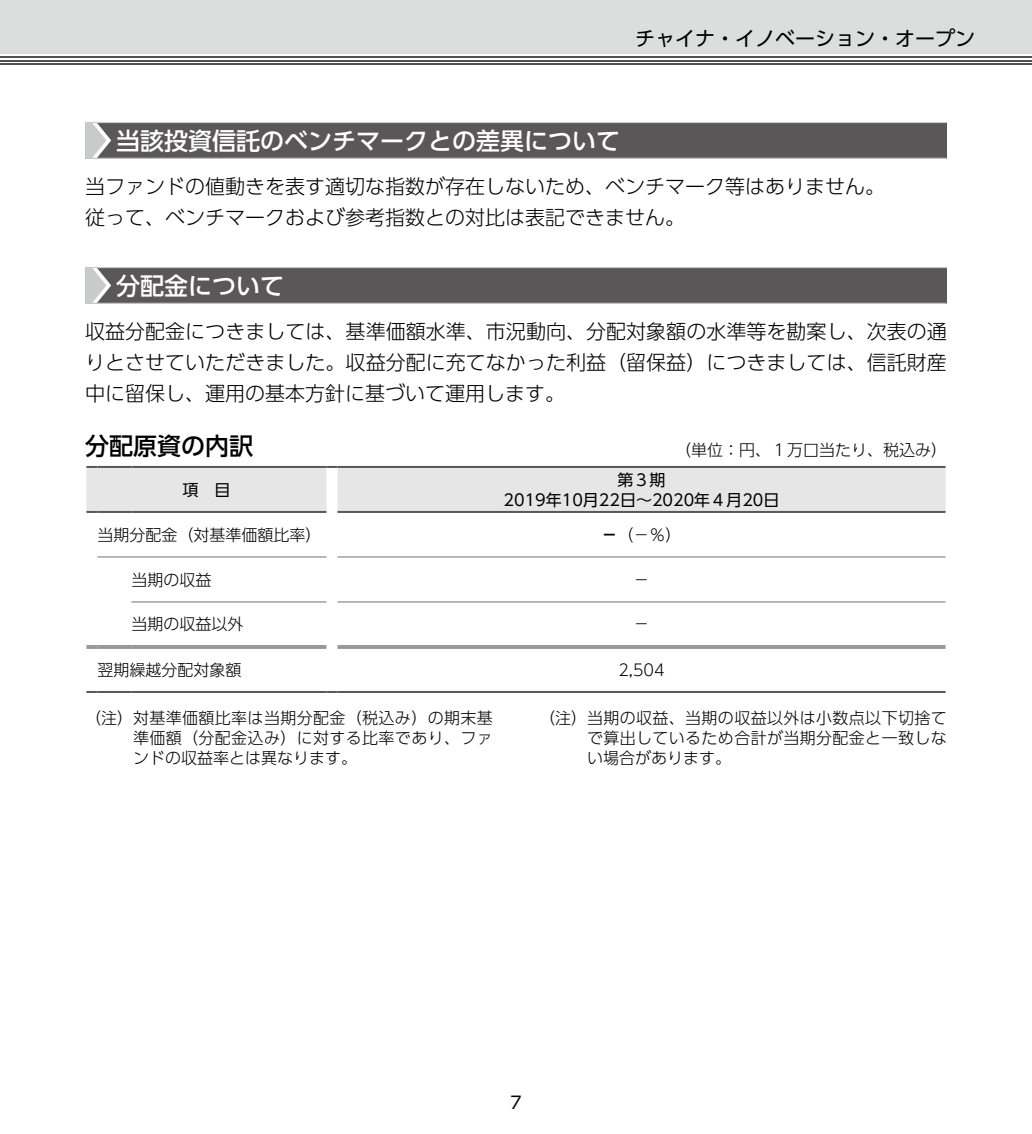
<style>
.page{position:relative;width:1032px;height:1134px;background:#fff}
.page>*{position:absolute;margin:0;border:0;box-sizing:border-box;transform-origin:0 0}
.t1{font:500 24px "UD Shin Go Pro";color:#fff}
.t2{font:500 24px "UD Shin Go Pro";color:#000}
.t3{font:300 20px/31px "UD Shin Go Pro";color:#000;text-align:justify}
.t4{font:20px "UD Shin Go Pro";color:#000}
.t5{font:17px "UD Shin Go Pro";color:#000}
.t6{font:300 16px/20px "UD Shin Go Pro";letter-spacing:.025em;color:#000;text-align:justify}
.t7{font:300 16px "UD Shin Go Pro";color:#000}
.t8{font:16px/20px "UD Shin Go Pro";color:#000;text-align:center}
.s1{font-family:"UD Shin Go Pro De";font-weight:700}
</style>
<div class="page">
<div style="left:0;top:0;width:1032px;height:54px;background:#dcdddd"></div>
<hr style="left:0;top:63px;width:1032px;height:2px;background:#545251">
<hr style="left:0;top:60px;width:1032px;height:1px;background:#545251">
<hr style="left:0;top:56px;width:1032px;height:2px;background:#545251">
<div style="left:85px;top:267px;width:862px;height:36px;background:#595757"></div>
<hr style="left:85px;top:303px;width:861px;height:1px;background:#c9caca">
<hr style="left:85px;top:267px;width:862px;height:1px;background:#c9caca">
<svg style="left:85px;top:268px;width:26px;height:35px"></svg>
<div style="left:85px;top:122px;width:862px;height:36px;background:#595757"></div>
<hr style="left:85px;top:158px;width:861px;height:1px;background:#c9caca">
<hr style="left:85px;top:122px;width:862px;height:1px;background:#c9caca">
<svg style="left:85px;top:123px;width:26px;height:35px"></svg>
<hr style="left:337px;top:557px;width:608px;height:1px;background:#727171">
<hr style="left:337px;top:602px;width:608px;height:1px;background:#727171">
<hr style="left:131px;top:557px;width:195px;height:1px;background:#727171">
<hr style="left:131px;top:602px;width:195px;height:1px;background:#727171">
<hr style="left:97px;top:557px;width:34px;height:1px;background:#727171">
<div style="left:86px;top:466px;width:859px;height:47px;background:#e6e6e6"></div>
<hr style="left:97px;top:511px;width:34px;height:2px;background:#595757">
<hr style="left:131px;top:511px;width:195px;height:2px;background:#595757">
<hr style="left:337px;top:511px;width:608px;height:2px;background:#595757">
<svg style="left:86px;top:691px;width:11px;height:2px"></svg>
<hr style="left:97px;top:691px;width:34px;height:2px;background:#595757">
<hr style="left:131px;top:691px;width:195px;height:2px;background:#595757">
<svg style="left:326px;top:691px;width:11px;height:2px"></svg>
<hr style="left:337px;top:691px;width:608px;height:2px;background:#595757">
<svg style="left:86px;top:645px;width:11px;height:3px"></svg>
<hr style="left:97px;top:645px;width:34px;height:1px;background:#595757">
<hr style="left:97px;top:647px;width:34px;height:1px;background:#595757">
<hr style="left:131px;top:645px;width:195px;height:1px;background:#595757">
<hr style="left:131px;top:647px;width:195px;height:1px;background:#595757">
<hr style="left:337px;top:645px;width:608px;height:1px;background:#595757">
<hr style="left:337px;top:647px;width:608px;height:1px;background:#595757">
<p class="t4" style="left:635px;top:22px;width:341px">チャイナ・イノベーション・オープン</p>
<p class="t1" style="left:116px;top:121px;width:505px">当該投資信託のベンチマークとの差異について</p>
<p class="t3" style="left:85px;top:170px;width:801px">当ファンドの値動きを表す適切な指数が存在しないため、ベンチマーク等はありません。従って、ベンチマークおよび参考指数との対比は表記できません。</p>
<p class="t1" style="left:116px;top:266px;width:169px">分配金について</p>
<p class="t3" style="left:85px;top:315px;width:863px">収益分配金につきましては、基準価額水準、市況動向、分配対象額の水準等を勘案し、次表の通りとさせていただきました。収益分配に充てなかった利益（留保益）につきましては、信託財産中に留保し、運用の基本方針に基づいて運用します。</p>
<p class="t2" style="left:85px;top:426px;width:169px">分配原資の内訳</p>
<p class="t7" style="left:675px;top:437px;width:273px">（単位：円、１万口当たり、税込み）</p>
<p class="t8" style="left:182px;top:479px;width:49px">項　目</p>
<p class="t8" style="left:503px;top:469px;width:277px">第３期<br>2019年10月22日～2020年４月20日</p>
<p class="t7" style="left:97px;top:522px;width:225px">当期分配金（対基準価額比率）</p>
<p class="t6" style="left:601px;top:524px;width:81px"><span class="s1">－</span>（－％）</p>
<p class="t6" style="left:131px;top:569px;width:81px">当期の収益</p>
<p class="t6" style="left:633px;top:569px;width:17px">－</p>
<p class="t7" style="left:131px;top:611px;width:113px">当期の収益以外</p>
<p class="t6" style="left:633px;top:613px;width:17px">－</p>
<p class="t7" style="left:97px;top:657px;width:145px">翌期繰越分配対象額</p>
<p class="t6" style="left:618px;top:659px;width:48px">2,504</p>
<p class="t6" style="left:133px;top:707px;width:361px;text-indent:-48px">（注）対基準価額比率は当期分配金（税込み）の期末基準価額（分配金込み）に対する比率であり、ファンドの収益率とは異なります。</p>
<p class="t6" style="left:587px;top:707px;width:361px;text-indent:-48px">（注）当期の収益、当期の収益以外は小数点以下切捨てで算出しているため合計が当期分配金と一致しない場合があります。</p>
<p class="t5" style="left:510px;top:1089px;width:13px">7</p>
</div>
